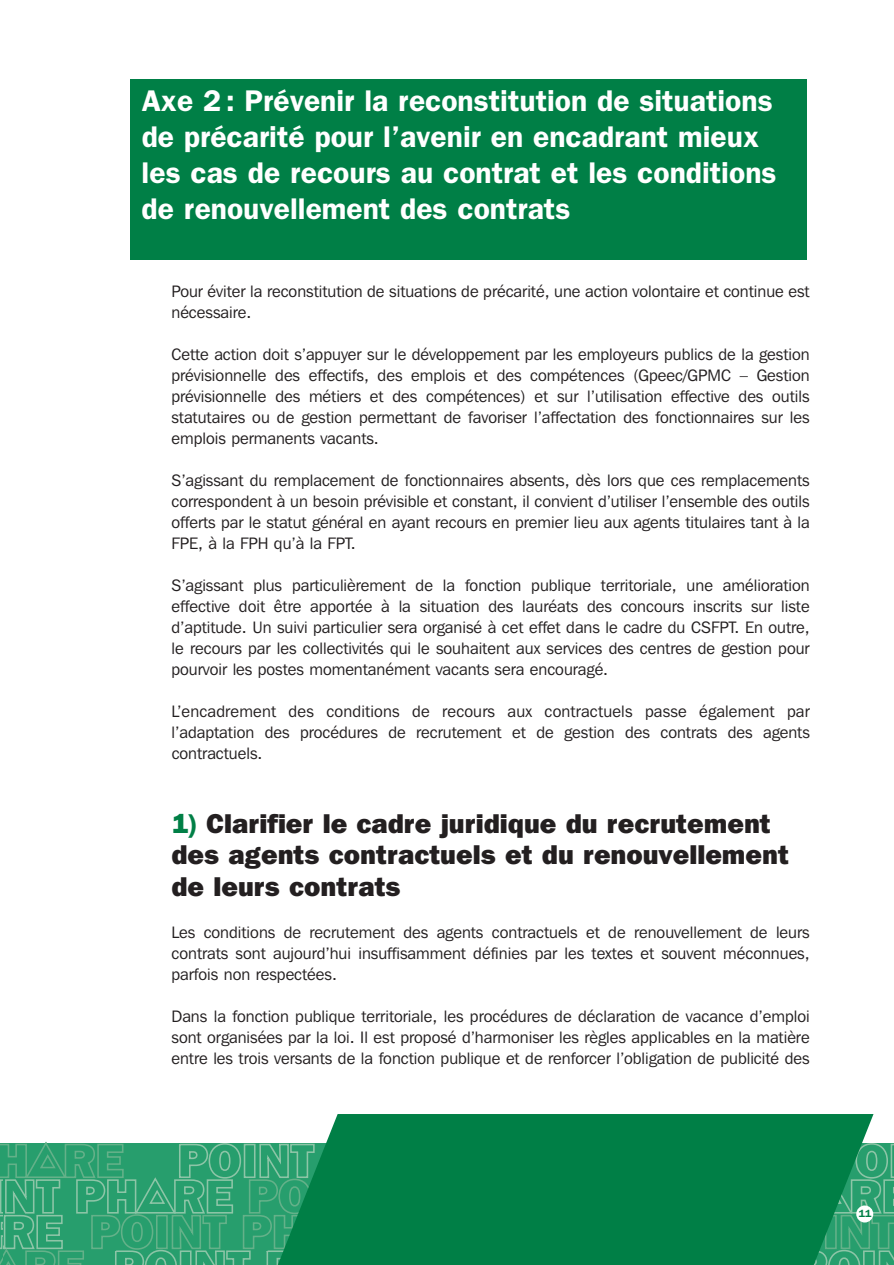
<style>
.page{position:relative;width:894px;height:1265px;background:#fff}
.page>*{position:absolute;margin:0;border:0;box-sizing:border-box;transform-origin:0 0}
.t1{font:600 30px/36px "Franklin Gothic";color:#fff}
.t2{font:800 27px/31.5px "Franklin Gothic IT Cby BT";color:#231f20}
.t3{font:16.5px/21px "Franklin Gothic IT Cby BT";color:#231f20;text-align:justify}
.t4{font:600 10.5px "Franklin Gothic";color:#007f46}
.s1{color:#007f46}
</style>
<div class="page">
<div style="left:130px;top:79px;width:676px;height:181px;background:#007f46"></div>
<div style="left:327px;top:1114px;width:546px;height:27px;background:#007f46"></div>
<svg style="left:0;top:1141px;width:894px;height:124px;background:#178e5a"></svg>
<h1 class="t1" style="left:142px;top:83px;width:636px">Axe 2 : Prévenir la reconstitution de situations de précarité pour l’avenir en encadrant mieux les cas de recours au contrat et les conditions de renouvellement des contrats</h1>
<p class="t3" style="left:171px;top:282px;width:639px">Pour éviter la reconstitution de situations de précarité, une action volontaire et continue est nécessaire.</p>
<p class="t3" style="left:171px;top:345px;width:639px">Cette action doit s’appuyer sur le développement par les employeurs publics de la gestion prévisionnelle des effectifs, des emplois et des compétences (Gpeec/GPMC – Gestion prévisionnelle des métiers et des compétences) et sur l’utilisation effective des outils statutaires ou de gestion permettant de favoriser l’affectation des fonctionnaires sur les emplois permanents vacants.</p>
<p class="t3" style="left:171px;top:471px;width:639px">S’agissant du remplacement de fonctionnaires absents, dès lors que ces remplacements correspondent à un besoin prévisible et constant, il convient d’utiliser l’ensemble des outils offerts par le statut général en ayant recours en premier lieu aux agents titulaires tant à la FPE, à la FPH qu’à la FPT.</p>
<p class="t3" style="left:171px;top:576px;width:639px">S’agissant plus particulièrement de la fonction publique territoriale, une amélioration effective doit être apportée à la situation des lauréats des concours inscrits sur liste d’aptitude. Un suivi particulier sera organisé à cet effet dans le cadre du CSFPT. En outre, le recours par les collectivités qui le souhaitent aux services des centres de gestion pour pourvoir les postes momentanément vacants sera encouragé.</p>
<p class="t3" style="left:171px;top:702px;width:639px">L’encadrement des conditions de recours aux contractuels passe également par l’adaptation des procédures de recrutement et de gestion des contrats des agents contractuels.</p>
<h2 class="t2" style="left:171px;top:810px;width:619px"><span class="s1">1)</span> Clarifier le cadre juridique du recrutement des agents contractuels et du renouvellement de leurs contrats</h2>
<p class="t3" style="left:171px;top:923px;width:639px">Les conditions de recrutement des agents contractuels et de renouvellement de leurs contrats sont aujourd’hui insuffisamment définies par les textes et souvent méconnues, parfois non respectées.</p>
<p class="t3" style="left:171px;top:1007px;width:639px">Dans la fonction publique territoriale, les procédures de déclaration de vacance d’emploi sont organisées par la loi. Il est proposé d’harmoniser les règles applicables en la matière entre les trois versants de la fonction publique et de renforcer l’obligation de publicité des</p>
<p class="t4" style="left:858px;top:1207px;width:14px">11</p>
</div>
